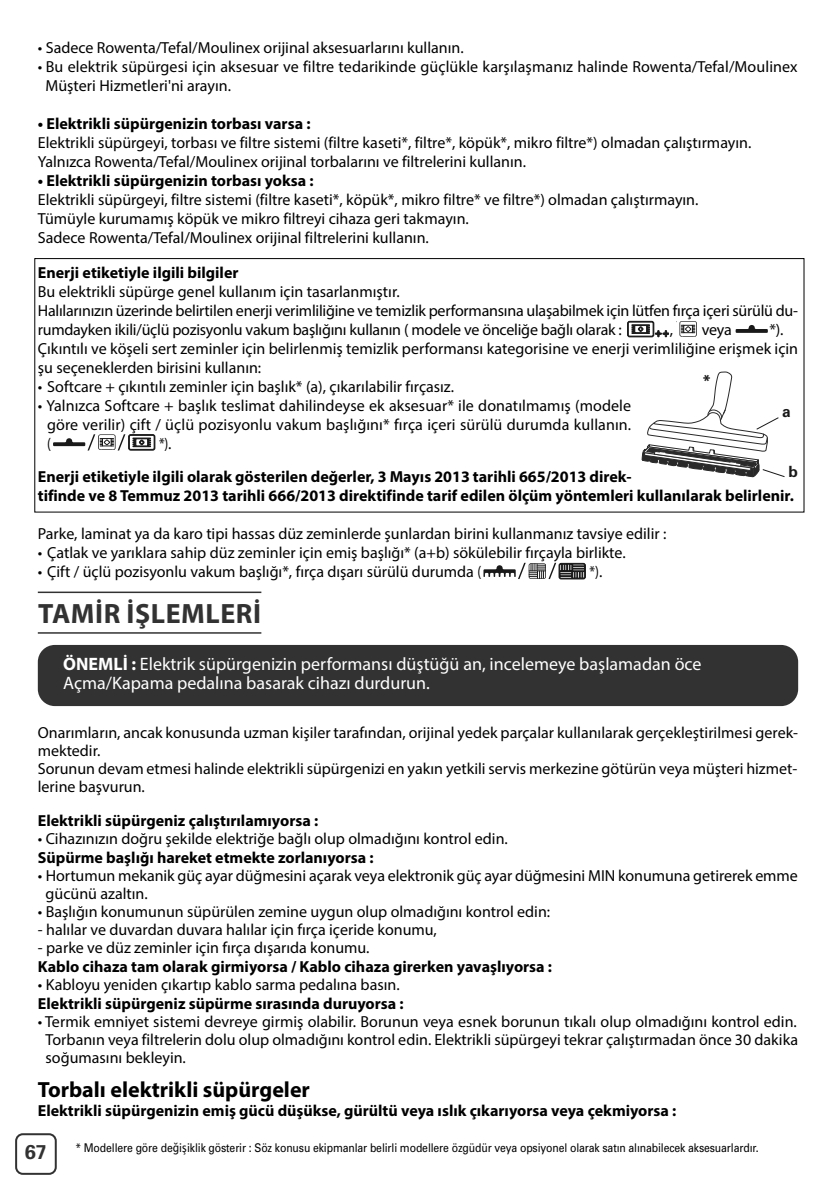
<style>
.page{position:relative;width:839px;height:1193px;background:#fff}
.page>*{position:absolute;margin:0;border:0;box-sizing:border-box;transform-origin:0 0}
.t1{font:700 28px "Myriad Pro";letter-spacing:.02em;color:#323232}
.t2{font:700 22px "Myriad Pro";color:#000}
.t3{font:700 20px "Univers";color:#323232}
.t4{font:18px/19px "Myriad Pro";color:#fff}
.t5{font:16px/19px "Myriad Pro";color:#000}
.t6{font:700 16px/19px "Myriad Pro";color:#000}
.t7{font:16px "Myriad Pro";color:#000;scale:.85 1}
.t8{font:700 15.4px "Univers";color:#191919}
.t9{font:12px "Univers";letter-spacing:-.01em;color:#000;scale:.87 1}
.s1{font-weight:700}
.s2{font-family:"Lucida Grande"}
</style>
<div class="page">
<svg style="left:15px;top:1133px;width:42px;height:42px"></svg>
<hr style="left:38px;top:591px;width:223px;height:2px;background:#323232">
<hr style="left:38px;top:632px;width:223px;height:2px;background:#323232">
<svg style="left:53px;top:434px;width:102px;height:16px"></svg>
<svg style="left:483px;top:563px;width:102px;height:16px"></svg>
<svg style="left:627px;top:321px;width:41px;height:17px"></svg>
<svg style="left:676px;top:321px;width:20px;height:16px"></svg>
<svg style="left:735px;top:325px;width:32px;height:8px"></svg>
<div style="left:34px;top:258px;width:770px;height:254px;border:1px solid #000"></div>
<svg style="left:641px;top:372px;width:144px;height:106px"></svg>
<div style="left:38px;top:645px;width:759px;height:61px;background:#323232;border-radius:17px"></div>
<p class="t5" style="left:38px;top:39px;width:427px">• Sadece Rowenta/Tefal/Moulinex orijinal aksesuarlarını kullanın.</p>
<p class="t5" style="left:46px;top:58px;width:753px;text-indent:-8px">• Bu elektrik süpürgesi için aksesuar ve filtre tedarikinde güçlükle karşılaşmanız halinde Rowenta/Tefal/Moulinex<br>Müşteri Hizmetleri'ni arayın.</p>
<p class="t6" style="left:38px;top:115px;width:274px">• Elektrikli süpürgenizin torbası varsa :</p>
<p class="t5" style="left:38px;top:134px;width:714px">Elektrikli süpürgeyi, torbası ve filtre sistemi (filtre kaseti*, filtre*, köpük*, mikro filtre*) olmadan çalıştırmayın.<br>Yalnızca Rowenta/Tefal/Moulinex orijinal torbalarını ve filtrelerini kullanın.</p>
<p class="t6" style="left:38px;top:172px;width:277px">• Elektrikli süpürgenizin torbası yoksa :</p>
<p class="t5" style="left:38px;top:191px;width:662px">Elektrikli süpürgeyi, filtre sistemi (filtre kaseti*, köpük*, mikro filtre* ve filtre*) olmadan çalıştırmayın.<br>Tümüyle kurumamış köpük ve mikro filtreyi cihaza geri takmayın.<br>Sadece Rowenta/Tefal/Moulinex orijinal filtrelerini kullanın.</p>
<p class="t6" style="left:38px;top:264px;width:202px">Enerji etiketiyle ilgili bilgiler</p>
<p class="t5" style="left:38px;top:283px;width:761px">Bu elektrikli süpürge genel kullanım için tasarlanmıştır.<br>Halılarınızın üzerinde belirtilen enerji verimliliğine ve temizlik performansına ulaşabilmek için lütfen fırça içeri sürülü du&shy;rumdayken ikili/üçlü pozisyonlu vakum başlığını kullanın ( modele ve önceliğe bağlı olarak :</p>
<p class="t5" style="left:38px;top:321px;width:761px;text-indent:731px">*).<br>Çıkıntılı ve köşeli sert zeminler için belirlenmiş temizlik performansı kategorisine ve enerji verimliliğine erişmek için şu seçeneklerden birisini kullanın:</p>
<p class="t5" style="left:38px;top:378px;width:417px">• Softcare + çıkıntılı zeminler için başlık* (a), çıkarılabilir fırçasız.</p>
<p class="t5" style="left:47px;top:397px;width:585px;text-align:justify;text-indent:-9px">• Yalnızca Softcare + başlık teslimat dahilindeyse ek aksesuar* ile donatılmamış (modele göre verilir) çift / üçlü pozisyonlu vakum başlığını* fırça içeri sürülü durumda kullanın. (</p>
<p class="t5" style="left:669px;top:321px;width:5px">,</p>
<p class="t5" style="left:701px;top:321px;width:32px">veya</p>
<p class="t8" style="left:702px;top:375px;width:10px">*</p>
<p class="t8" style="left:781px;top:406px;width:10px">a</p>
<p class="t7" style="left:159px;top:437px;width:16px">*).</p>
<p class="t6" style="left:38px;top:468px;width:757px">Enerji etiketiyle ilgili olarak gösterilen değerler, 3 Mayıs 2013 tarihli 665/2013 direk-<br>tifinde ve 8 Temmuz 2013 tarihli 666/2013 direktifinde tarif edilen ölçüm yöntemleri kullanılarak belirlenir.</p>
<p class="t5" style="left:38px;top:525px;width:630px">Parke, laminat ya da karo tipi hassas düz zeminlerde şunlardan birini kullanmanız tavsiye edilir :</p>
<p class="t5" style="left:38px;top:544px;width:589px">• Çatlak ve yarıklara sahip düz zeminler için emiş başlığı* (a+b) sökülebilir fırçayla birlikte.</p>
<p class="t5" style="left:38px;top:563px;width:445px">• Çift / üçlü pozisyonlu vakum başlığı*, fırça dışarı sürülü durumda (</p>
<p class="t7" style="left:589px;top:565px;width:17px">*).</p>
<h1 class="t1" style="left:38px;top:603px;width:224px">TAMİR İŞLEMLERİ</h1>
<p class="t8" style="left:788px;top:466px;width:11px">b</p>
<p class="t4" style="left:63px;top:656px;width:639px"><span class="s1">ÖNEMLİ :</span> Elektrik süpürgenizin performansı düştüğü an, incelemeye başlamadan öce<br>Açma/Kapama pedalına basarak cihazı durdurun.</p>
<p class="t5" style="left:38px;top:725px;width:761px;line-height:18px">Onarımların, ancak konusunda uzman kişiler tarafından, orijinal yedek parçalar kullanılarak gerçekleştirilmesi gerek&shy;mektedir.<br>Sorunun devam etmesi halinde elektrikli süpürgenizi en yakın yetkili servis merkezine götürün veya müşteri hizmet&shy;lerine başvurun.</p>
<p class="t6" style="left:38px;top:813px;width:282px">Elektrikli süpürgeniz çalıştırılamıyorsa :</p>
<p class="t5" style="left:38px;top:831px;width:471px">• Cihazınızın doğru şekilde elektriğe bağlı olup olmadığını kontrol edin.</p>
<p class="t6" style="left:38px;top:850px;width:337px">Süpürme başlığı hareket etmekte zorlanıyorsa :</p>
<p class="t5" style="left:46px;top:868px;width:753px;line-height:18px;text-indent:-8px">• Hortumun mekanik güç ayar düğmesini açarak veya elektronik güç ayar düğmesini MIN konumuna getirerek emme gücünü azaltın.</p>
<p class="t5" style="left:38px;top:904px;width:513px">• Başlığın konumunun süpürülen zemine uygun olup olmadığını kontrol edin:</p>
<p class="t5" style="left:38px;top:922px;width:400px">- halılar ve duvardan duvara halılar için fırça içeride konumu,</p>
<p class="t5" style="left:38px;top:940px;width:333px">- parke ve düz zeminler için fırça dışarıda konumu.</p>
<p class="t6" style="left:38px;top:959px;width:515px">Kablo cihaza tam olarak girmiyorsa / Kablo cihaza girerken yavaşlıyorsa :</p>
<p class="t5" style="left:38px;top:977px;width:363px">• Kabloyu yeniden çıkartıp kablo sarma pedalına basın.</p>
<p class="t6" style="left:38px;top:996px;width:367px">Elektrikli süpürgeniz süpürme sırasında duruyorsa :</p>
<p class="t5" style="left:46px;top:1014px;width:753px;line-height:18px;text-align:justify;text-indent:-8px">• Termik emniyet sistemi devreye girmiş olabilir. Borunun veya esnek borunun tıkalı olup olmadığını kontrol edin.<br>Torbanın veya filtrelerin dolu olup olmadığını kontrol edin. Elektrikli süpürgeyi tekrar çalıştırmadan önce 30 dakika soğumasını bekleyin.</p>
<h2 class="t2" style="left:38px;top:1082px;width:273px">Torbalı elektrikli süpürgeler</h2>
<p class="t6" style="left:38px;top:1103px;width:640px">Elektrikli süpürgenizin emiş gücü düşükse, gürültü veya ıslık çıkarıyorsa veya çekmiyorsa :</p>
<p class="t9" style="left:75px;top:1144px;width:786px">* Modellere göre de<span class="s2">ğ</span>i<span class="s2">ş</span>iklik gösterir : Söz konusu ekipmanlar belirli modellere özgüdür veya opsiyonel olarak satın alınabilecek aksesuarlardır.</p>
<p class="t3" style="left:25px;top:1144px;width:24px">67</p>
</div>
